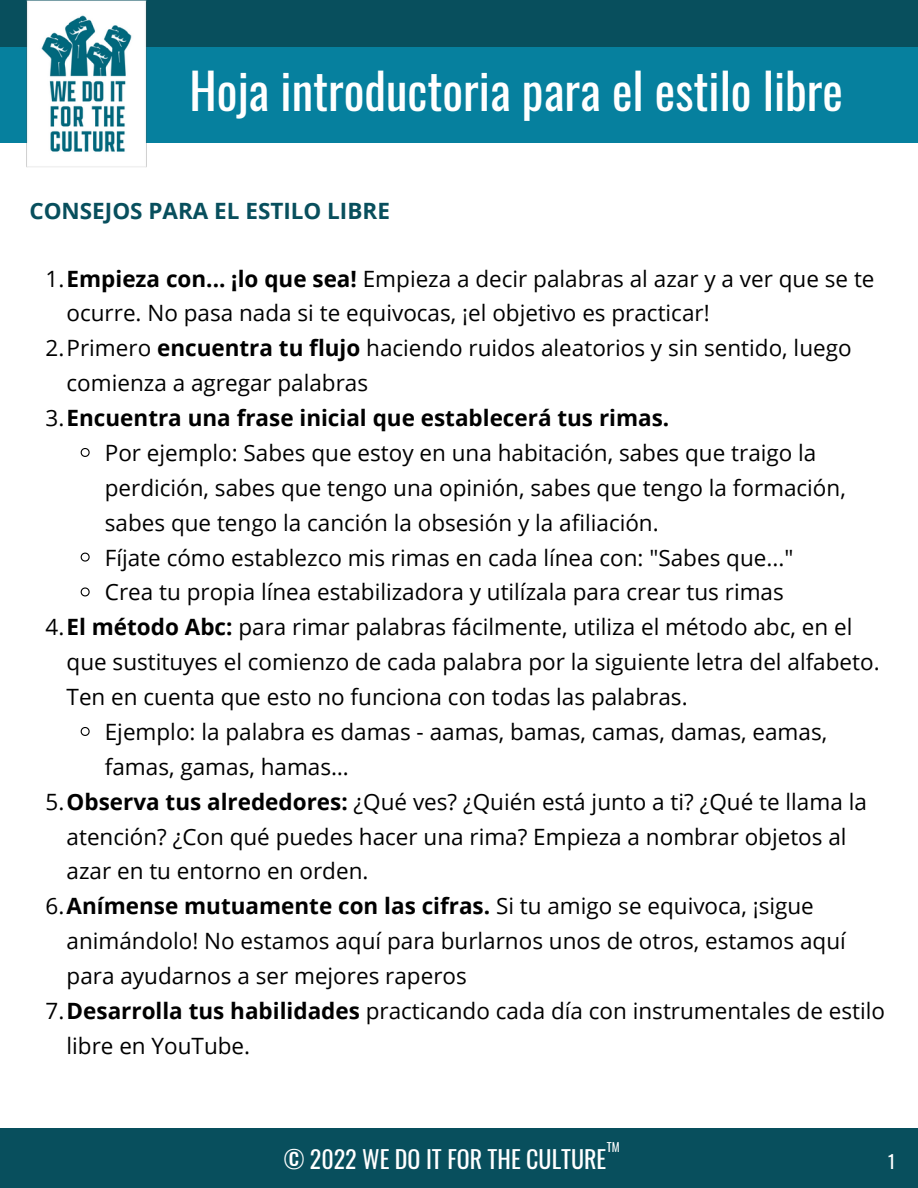
<style>
.page{position:relative;width:918px;height:1188px;background:#fff}
.page>*{position:absolute;margin:0;border:0;box-sizing:border-box;transform-origin:0 0}
.t1{font:48.75px "Oswald";color:#fff}
.t2{font:24px "Oswald";color:#fff}
.t3{font:22.5px "Open Sans";color:#000}
.t4{font:700 22.5px "Open Sans";color:#000}
.t5{font:700 22.5px "Open Sans";color:#084f5d}
.t6{font:18px "Oswald";color:#fff}
.t7{font:12px "Oswald";color:#fff}
.s1{font-weight:700}
.s2{font-weight:400}
</style>
<div class="page">
<div style="left:0;top:0;width:918px;height:47px;background:#084f5d"></div>
<div style="left:0;top:47px;width:918px;height:95px;background:#06809e"></div>
<img style="left:27px;top:0;width:119px;height:168px">
<div style="left:0;top:1128px;width:918px;height:60px;background:#084f5d"></div>
<svg style="left:80px;top:448px;width:10px;height:9px"></svg>
<svg style="left:80px;top:552px;width:10px;height:10px"></svg>
<svg style="left:80px;top:587px;width:10px;height:10px"></svg>
<svg style="left:80px;top:727px;width:10px;height:9px"></svg>
<h1 class="t1" style="left:189px;top:52px;width:655px">Hoja introductoria para el estilo libre</h1>
<p class="t5" style="left:29px;top:195px;width:362px">CONSEJOS PARA EL ESTILO LIBRE</p>
<p class="t3" style="left:46px;top:263px;width:831px">1.<span class="s1">Empieza con... ¡lo que sea!</span> Empieza a decir palabras al azar y a ver que se te</p>
<p class="t3" style="left:67px;top:297px;width:645px">ocurre. No pasa nada si te equivocas, ¡el objetivo es practicar!</p>
<p class="t3" style="left:46px;top:332px;width:808px">2.Primero <span class="s1">encuentra tu flujo</span> haciendo ruidos aleatorios y sin sentido, luego</p>
<p class="t3" style="left:67px;top:367px;width:303px">comienza a agregar palabras</p>
<p class="t4" style="left:46px;top:402px;width:625px"><span class="s2">3.</span>Encuentra una frase inicial que establecerá tus rimas.</p>
<p class="t3" style="left:105px;top:437px;width:713px">Por ejemplo: Sabes que estoy en una habitación, sabes que traigo la</p>
<p class="t3" style="left:105px;top:472px;width:743px">perdición, sabes que tengo una opinión, sabes que tengo la formación,</p>
<p class="t3" style="left:105px;top:507px;width:555px">sabes que tengo la canción la obsesión y la afiliación.</p>
<p class="t3" style="left:105px;top:542px;width:690px">Fíjate cómo establezco mis rimas en cada línea con: "Sabes que..."</p>
<p class="t3" style="left:105px;top:576px;width:681px">Crea tu propia línea estabilizadora y utilízala para crear tus rimas</p>
<p class="t3" style="left:46px;top:611px;width:808px">4.<span class="s1">El método Abc:</span> para rimar palabras fácilmente, utiliza el método abc, en el</p>
<p class="t3" style="left:67px;top:646px;width:815px">que sustituyes el comienzo de cada palabra por la siguiente letra del alfabeto.</p>
<p class="t3" style="left:67px;top:681px;width:623px">Ten en cuenta que esto no funciona con todas las palabras.</p>
<p class="t3" style="left:105px;top:716px;width:724px">Ejemplo: la palabra es damas - aamas, bamas, camas, damas, eamas,</p>
<p class="t3" style="left:105px;top:751px;width:246px">famas, gamas, hamas…</p>
<p class="t3" style="left:46px;top:786px;width:823px">5.<span class="s1">Observa tus alrededores:</span> ¿Qué ves? ¿Quién está junto a ti? ¿Qué te llama la</p>
<p class="t3" style="left:67px;top:821px;width:782px">atención? ¿Con qué puedes hacer una rima? Empieza a nombrar objetos al</p>
<p class="t3" style="left:67px;top:855px;width:303px">azar en tu entorno en orden.</p>
<p class="t4" style="left:46px;top:890px;width:770px"><span class="s2">6.</span>Anímense mutuamente con las cifras. <span class="s2">Si tu amigo se equivoca, ¡sigue</span></p>
<p class="t3" style="left:67px;top:925px;width:781px">animándolo! No estamos aquí para burlarnos unos de otros, estamos aquí</p>
<p class="t3" style="left:67px;top:960px;width:402px">para ayudarnos a ser mejores raperos</p>
<p class="t3" style="left:46px;top:995px;width:841px">7.<span class="s1">Desarrolla tus habilidades</span> practicando cada día con instrumentales de estilo</p>
<p class="t3" style="left:67px;top:1030px;width:185px">libre en YouTube.</p>
<p class="t7" style="left:607px;top:1138px;width:14px">TM</p>
<p class="t2" style="left:284px;top:1140px;width:324px">© 2022 WE DO IT FOR THE CULTURE</p>
<p class="t6" style="left:888px;top:1148px;width:9px">1</p>
</div>
